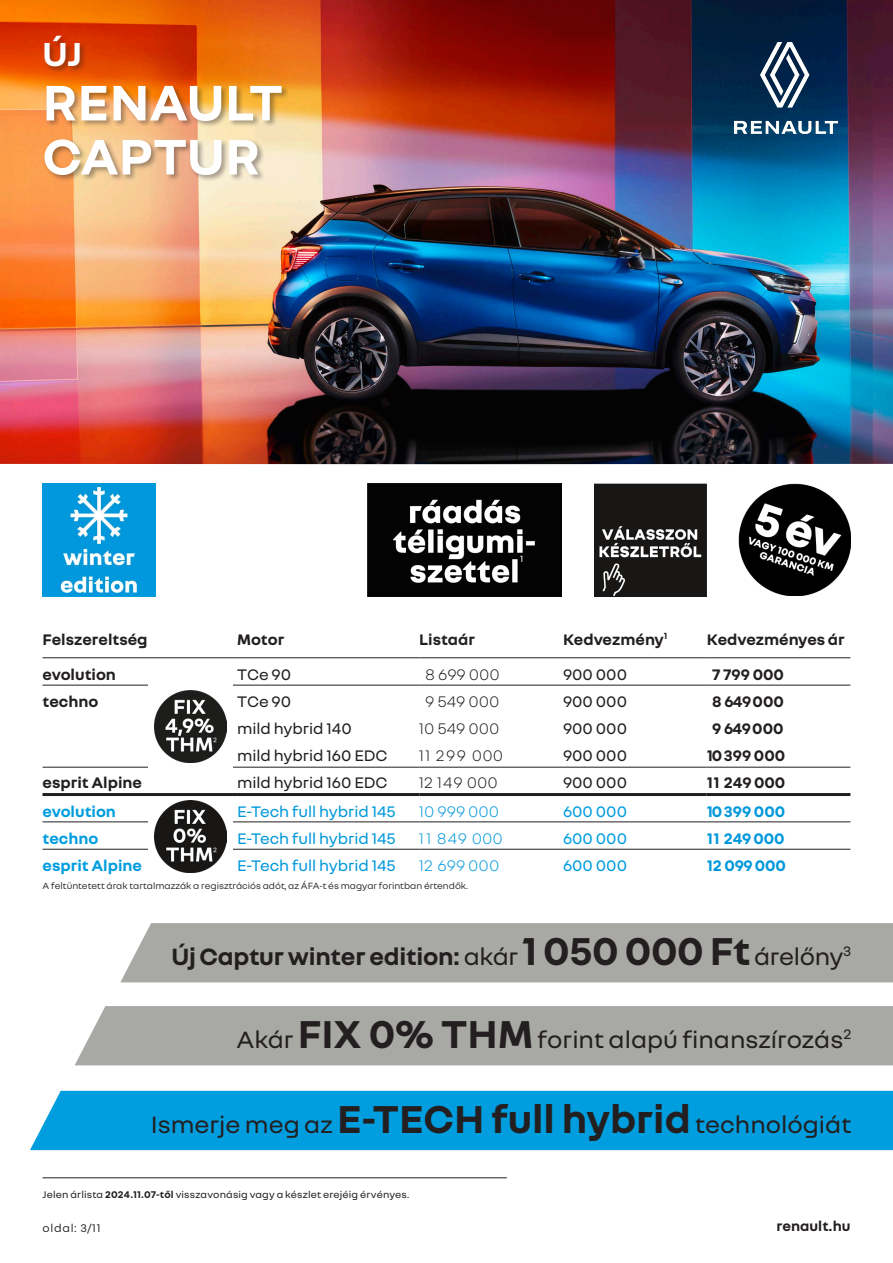
<style>
.page{position:relative;width:893px;height:1263px;background:#fff}
.page>*{position:absolute;margin:0;border:0;box-sizing:border-box;transform-origin:0 0}
.t1{font:700 54px/54px "Nouvel R";color:#fff}
.t2{font:700 36px "Nouvel R";color:#fff}
.t3{font:25.5px "Nouvel R";color:#231f20}
.t4{font:700 25.5px "Nouvel R";letter-spacing:-.01em;color:#231f20}
.t5{font:700 16.5px "Nouvel R";color:#231f20}
.t6{font:16.5px "Nouvel R";color:#231f20}
.t7{font:16.5px "Nouvel R";color:#0098db}
.t8{font:300 16.5px "Nouvel R";color:#231f20}
.t9{font:700 16.5px "Nouvel R";color:#009ddf}
.t10{font:300 16.5px "Nouvel R";color:#0098db}
.t11{font:700 16.5px "Nouvel R";color:#0098db}
.t12{font:16.5px "Nouvel R";color:#009ddf}
.povinne_ruceni{font:700 15px "Nouvel R";color:#231f20}
.t13{font:12px "Nouvel R";letter-spacing:.06em;color:#231f20}
.t14{font:10.5px "Nouvel R";letter-spacing:.015em;color:#231f20}
.t15{font:9.75px "Nouvel R";color:#231f20}
.t16{font:9.75px "Nouvel R";color:#fff}
.s1{font-weight:400}
.s2{font-size:42px}
.s3{font-weight:700;font-size:42px}
.s4{font-weight:700}
</style>
<div class="page">
<img style="left:0;top:0;width:893px;height:464px">
<hr style="left:43px;top:1177px;width:464px;height:1px;background:#231f20">
<div style="left:43px;top:35px;width:246px;height:147px;background:#231f20;opacity:.4"></div>
<img style="left:734px;top:43px;width:104px;height:91px">
<hr style="left:43px;top:657px;width:194px;height:1px;background:#231f20">
<hr style="left:237px;top:657px;width:182px;height:1px;background:#231f20">
<hr style="left:419px;top:657px;width:144px;height:1px;background:#231f20">
<hr style="left:563px;top:657px;width:144px;height:1px;background:#231f20">
<hr style="left:707px;top:657px;width:143px;height:1px;background:#231f20">
<hr style="left:43px;top:685px;width:194px;height:1px;background:#231f20">
<hr style="left:237px;top:685px;width:182px;height:1px;background:#231f20">
<hr style="left:419px;top:685px;width:144px;height:1px;background:#231f20">
<hr style="left:563px;top:685px;width:144px;height:1px;background:#231f20">
<hr style="left:707px;top:685px;width:143px;height:1px;background:#231f20">
<hr style="left:43px;top:767px;width:194px;height:1px;background:#231f20">
<hr style="left:237px;top:767px;width:182px;height:1px;background:#231f20">
<hr style="left:419px;top:767px;width:144px;height:1px;background:#231f20">
<hr style="left:563px;top:767px;width:144px;height:1px;background:#231f20">
<hr style="left:707px;top:767px;width:143px;height:1px;background:#231f20">
<hr style="left:43px;top:821px;width:194px;height:1px;background:#231f20">
<hr style="left:43px;top:849px;width:194px;height:1px;background:#231f20">
<hr style="left:237px;top:821px;width:182px;height:1px;background:#231f20">
<hr style="left:419px;top:821px;width:144px;height:1px;background:#231f20">
<hr style="left:563px;top:821px;width:144px;height:1px;background:#231f20">
<hr style="left:707px;top:821px;width:143px;height:1px;background:#231f20">
<hr style="left:237px;top:849px;width:182px;height:1px;background:#231f20">
<hr style="left:419px;top:849px;width:144px;height:1px;background:#231f20">
<hr style="left:563px;top:849px;width:144px;height:1px;background:#231f20">
<hr style="left:707px;top:849px;width:143px;height:1px;background:#231f20">
<hr style="left:43px;top:793px;width:194px;height:3px;background:#231f20">
<hr style="left:237px;top:793px;width:182px;height:3px;background:#231f20">
<hr style="left:419px;top:793px;width:144px;height:3px;background:#231f20">
<hr style="left:563px;top:793px;width:144px;height:3px;background:#231f20">
<hr style="left:707px;top:793px;width:143px;height:3px;background:#231f20">
<img style="left:154px;top:690px;width:72px;height:72px">
<img style="left:739px;top:484px;width:111px;height:112px">
<div style="left:120px;top:923px;width:773px;height:59px;background:#a8a8a5"></div>
<div style="left:75px;top:1006px;width:818px;height:59px;background:#a8a8a5"></div>
<div style="left:30px;top:1091px;width:863px;height:59px;background:#009ddf"></div>
<img style="left:594px;top:484px;width:112px;height:113px">
<img style="left:367px;top:484px;width:194px;height:112px">
<div style="left:148px;top:676px;width:85px;height:13px;background:#fff"></div>
<div style="left:148px;top:765px;width:85px;height:13px;background:#fff"></div>
<div style="left:148px;top:843px;width:85px;height:13px;background:#fff"></div>
<div style="left:148px;top:814px;width:85px;height:13px;background:#fff"></div>
<img style="left:154px;top:800px;width:72px;height:72px">
<img style="left:43px;top:484px;width:112px;height:112px">
<p class="t2" style="left:43px;top:31px;width:41px">ÚJ</p>
<p class="t1" style="left:43px;top:72px;width:242px">RENAULT<br>CAPTUR</p>
<p class="t16" style="left:520px;top:553px;width:5px">1</p>
<p class="t5" style="left:43px;top:629px;width:107px">Felszereltség</p>
<p class="t5" style="left:237px;top:629px;width:49px">Motor</p>
<p class="t5" style="left:419px;top:629px;width:57px">Listaár</p>
<p class="t5" style="left:563px;top:629px;width:106px">Kedvezmény<sup>1</sup></p>
<p class="t5" style="left:707px;top:629px;width:140px">Kedvezményes ár</p>
<p class="t5" style="left:43px;top:663px;width:75px">evolution</p>
<p class="t6" style="left:237px;top:663px;width:56px">TCe 90</p>
<p class="t8" style="left:425px;top:664px;width:76px">8 699 000</p>
<p class="t6" style="left:563px;top:663px;width:66px">900 000</p>
<p class="t5" style="left:712px;top:663px;width:73px">7 799 000</p>
<p class="t5" style="left:43px;top:691px;width:57px">techno</p>
<p class="t6" style="left:237px;top:691px;width:56px">TCe 90</p>
<p class="t8" style="left:425px;top:691px;width:76px">9 549 000</p>
<p class="t6" style="left:563px;top:691px;width:66px">900 000</p>
<p class="t5" style="left:712px;top:691px;width:73px">8 649 000</p>
<p class="t6" style="left:237px;top:718px;width:116px">mild hybrid 140</p>
<p class="t8" style="left:419px;top:718px;width:82px">10 549 000</p>
<p class="t6" style="left:563px;top:718px;width:66px">900 000</p>
<p class="t5" style="left:712px;top:718px;width:73px">9 649 000</p>
<p class="t6" style="left:237px;top:745px;width:152px">mild hybrid 160 EDC</p>
<p class="t8" style="left:419px;top:745px;width:85px">11 299 000</p>
<p class="t6" style="left:563px;top:745px;width:66px">900 000</p>
<p class="t5" style="left:707px;top:745px;width:80px">10 399 000</p>
<p class="t5" style="left:43px;top:772px;width:101px">esprit Alpine</p>
<p class="t6" style="left:237px;top:772px;width:152px">mild hybrid 160 EDC</p>
<p class="t8" style="left:419px;top:772px;width:80px">12 149 000</p>
<p class="t6" style="left:563px;top:772px;width:66px">900 000</p>
<p class="t5" style="left:707px;top:772px;width:80px">11 249 000</p>
<p class="t9" style="left:43px;top:801px;width:75px">evolution</p>
<p class="t7" style="left:237px;top:801px;width:160px">E-Tech full hybrid 145</p>
<p class="t10" style="left:419px;top:801px;width:82px">10 999 000</p>
<p class="t12" style="left:563px;top:801px;width:66px">600 000</p>
<p class="t11" style="left:707px;top:801px;width:80px">10 399 000</p>
<p class="t9" style="left:43px;top:827px;width:57px">techno</p>
<p class="t7" style="left:237px;top:827px;width:160px">E-Tech full hybrid 145</p>
<p class="t10" style="left:419px;top:828px;width:85px">11 849 000</p>
<p class="t12" style="left:563px;top:827px;width:66px">600 000</p>
<p class="t11" style="left:707px;top:827px;width:79px">11 249 000</p>
<p class="t9" style="left:43px;top:855px;width:101px">esprit Alpine</p>
<p class="t7" style="left:237px;top:855px;width:160px">E-Tech full hybrid 145</p>
<p class="t10" style="left:419px;top:855px;width:82px">12 699 000</p>
<p class="t12" style="left:563px;top:855px;width:66px">600 000</p>
<p class="t11" style="left:707px;top:855px;width:81px">12 099 000</p>
<p class="t15" style="left:43px;top:879px;width:427px">A feltüntetett árak tartalmazzák a regisztrációs adót, az ÁFA-t és magyar forintban értendők.</p>
<p class="t4" style="left:171px;top:940px;width:681px">Új Captur winter edition: <span class="s1">akár</span><span class="s2">1 050 000 Ft</span><span class="s1">árelőny</span><sup>3</sup></p>
<p class="t3" style="left:237px;top:1023px;width:616px">Akár <span class="s3">FIX 0% THM</span> forint alapú finanszírozás<sup>2</sup></p>
<p class="t3" style="left:151px;top:1108px;width:702px">Ismerje meg az <span class="s3">E-TECH full hybrid</span> technológiát</p>
<p class="t14" style="left:43px;top:1187px;width:368px">Jelen árlista <span class="s4">2024.11.07-től</span> visszavonásig vagy a készlet erejéig érvényes.</p>
<p class="t13" style="left:43px;top:1220px;width:59px">oldal: 3/11</p>
<p class="povinne_ruceni" style="left:777px;top:1216px;width:75px">renault.hu</p>
</div>
